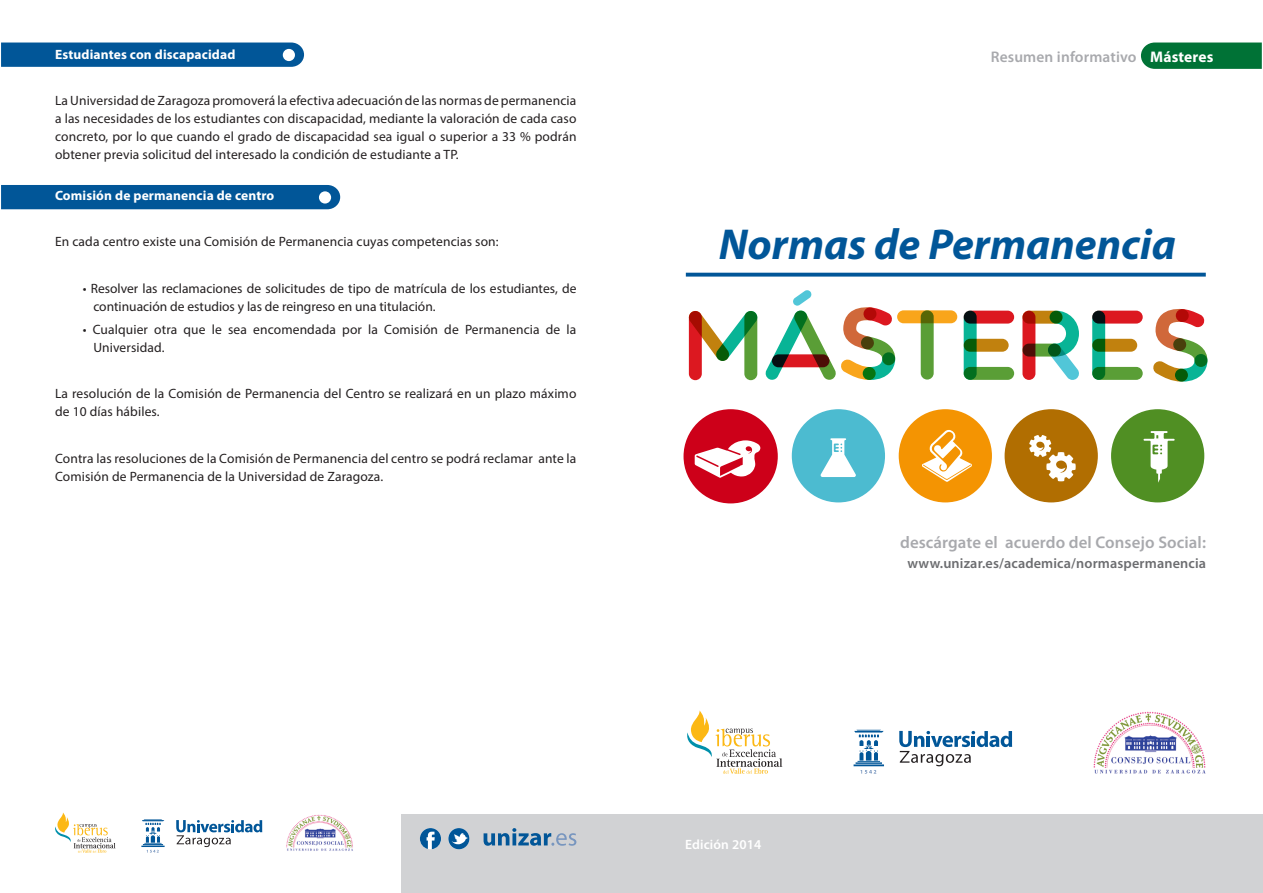
<style>
.page{position:relative;width:1263px;height:893px;background:#fff}
.page>*{position:absolute;margin:0;border:0;box-sizing:border-box;transform-origin:0 0}
.titulo{font:italic 700 43.5px "Myriad Pro";color:#015698}
.cursoacademico{font:600 16.8px "Myriad Pro";letter-spacing:.005em;color:#a8a9ad}
.cursoacademico-2{font:600 15.45px "Myriad Pro";letter-spacing:.01em;color:#a8a9ad}
.cursoacademico-3{font:600 14.25px "Myriad Pro";letter-spacing:.01em;color:#6c6d70}
.cursoacademico-4{font:13.5px/18px "Myriad Pro";letter-spacing:.01em;color:#231f20}
.cursoacademico-5{font:700 13.5px "Myriad Pro";letter-spacing:.01em;color:#fff}
.cursoacademico-6{font:600 13.5px "Myriad Pro";letter-spacing:.01em;color:#fff}
.s1{font-weight:700;color:#fff}
</style>
<div class="page">
<svg style="left:1px;top:43px;width:303px;height:24px;background:#085b9b"></svg>
<div style="left:1px;top:185px;width:339px;height:24px;background:#015698"></div>
<svg style="left:55px;top:812px;width:61px;height:41px"></svg>
<svg style="left:176px;top:820px;width:86px;height:27px"></svg>
<svg style="left:141px;top:819px;width:24px;height:34px"></svg>
<img style="left:286px;top:814px;width:67px;height:37px">
<div style="left:401px;top:814px;width:247px;height:79px;background:#d1d2d4"></div>
<svg style="left:484px;top:828px;width:92px;height:18px"></svg>
<svg style="left:420px;top:828px;width:21px;height:21px"></svg>
<svg style="left:448px;top:828px;width:21px;height:21px"></svg>
<svg style="left:689px;top:311px;width:69px;height:50px"></svg>
<svg style="left:744px;top:311px;width:13px;height:69px"></svg>
<svg style="left:689px;top:311px;width:13px;height:69px"></svg>
<div style="left:921px;top:310px;width:13px;height:70px;background:#5a9e36;border-radius:6px"></div>
<svg style="left:897px;top:310px;width:60px;height:13px"></svg>
<svg style="left:765px;top:290px;width:130px;height:90px"></svg>
<div style="left:964px;top:311px;width:13px;height:69px;background:#08b496;border-radius:6px"></div>
<svg style="left:964px;top:311px;width:50px;height:13px"></svg>
<svg style="left:964px;top:367px;width:50px;height:13px"></svg>
<svg style="left:964px;top:339px;width:45px;height:13px"></svg>
<div style="left:1092px;top:311px;width:13px;height:69px;background:#08b496;border-radius:6px"></div>
<svg style="left:1092px;top:311px;width:51px;height:13px"></svg>
<svg style="left:1092px;top:367px;width:51px;height:13px"></svg>
<svg style="left:1092px;top:339px;width:45px;height:13px"></svg>
<svg style="left:1153px;top:309px;width:54px;height:73px"></svg>
<div style="left:1022px;top:311px;width:13px;height:69px;background:#dc1820;border-radius:6px"></div>
<svg style="left:1022px;top:344px;width:39px;height:13px"></svg>
<svg style="left:1022px;top:311px;width:40px;height:13px"></svg>
<svg style="left:1048px;top:311px;width:31px;height:69px"></svg>
<svg style="left:1141px;top:43px;width:121px;height:26px;background:#07763b"></svg>
<div style="left:632px;top:814px;width:631px;height:79px;background:#d1d2d4"></div>
<svg style="left:687px;top:710px;width:95px;height:64px"></svg>
<svg style="left:899px;top:731px;width:113px;height:35px"></svg>
<svg style="left:853px;top:730px;width:31px;height:44px"></svg>
<svg style="left:686px;top:273px;width:520px;height:4px;background:#1b67a2"></svg>
<img style="left:1093px;top:711px;width:113px;height:63px">
<div style="left:792px;top:409px;width:93px;height:93px;background:#4cbbd0;border-radius:50%"></div>
<div style="left:899px;top:409px;width:93px;height:93px;background:#f49402;border-radius:50%"></div>
<div style="left:1004px;top:409px;width:94px;height:93px;background:#b16e01;border-radius:50%"></div>
<div style="left:1111px;top:409px;width:93px;height:93px;background:#508f23;border-radius:50%"></div>
<svg style="left:922px;top:429px;width:50px;height:53px"></svg>
<svg style="left:821px;top:438px;width:35px;height:39px"></svg>
<svg style="left:1143px;top:431px;width:31px;height:52px"></svg>
<svg style="left:1029px;top:435px;width:47px;height:46px"></svg>
<div style="left:683px;top:409px;width:95px;height:94px;background:#cd0019;border-radius:50%"></div>
<svg style="left:695px;top:440px;width:65px;height:38px"></svg>
<p class="cursoacademico-5" style="left:55px;top:46px;width:182px">Estudiantes con discapacidad</p>
<p class="cursoacademico-4" style="left:55px;top:92px;width:523px;text-align:justify">La Universidad de Zaragoza promoverá la efectiva adecuación de las normas de permanencia a las necesidades de los estudiantes con discapacidad, mediante la valoración de cada caso concreto, por lo que cuando el grado de discapacidad sea igual o superior a 33 % podrán obtener previa solicitud del interesado la condición de estudiante a TP.</p>
<p class="cursoacademico-5" style="left:55px;top:187px;width:221px">Comisión de permanencia de centro</p>
<p class="cursoacademico-4" style="left:55px;top:233px;width:445px">En cada centro existe una Comisión de Permanencia cuyas competencias son:</p>
<p class="cursoacademico-4" style="left:93px;top:279px;width:485px;text-indent:-11px">• Resolver las reclamaciones de solicitudes de tipo de matrícula de los estudiantes, de continuación de estudios y las de reingreso en una titulación.</p>
<p class="cursoacademico-4" style="left:93px;top:320px;width:485px;text-indent:-11px">• Cualquier otra que le sea encomendada por la Comisión de Permanencia de la<br>Universidad.</p>
<p class="cursoacademico-4" style="left:55px;top:385px;width:523px">La resolución de la Comisión de Permanencia del Centro se realizará en un plazo máximo de 10 días hábiles.</p>
<p class="cursoacademico-4" style="left:55px;top:449px;width:523px">Contra las resoluciones de la Comisión de Permanencia del centro se podrá reclamar ante la<br>Comisión de Permanencia de la Universidad de Zaragoza.</p>
<p class="cursoacademico-2" style="left:991px;top:47px;width:224px">Resumen informativo <span class="s1">Másteres</span></p>
<p class="titulo" style="left:719px;top:216px;width:459px">Normas de Permanencia</p>
<p class="cursoacademico-6" style="left:685px;top:836px;width:78px">Edición 2014</p>
<p class="cursoacademico" style="left:900px;top:532px;width:307px">descárgate el acuerdo del Consejo Social:</p>
<p class="cursoacademico-3" style="left:907px;top:554px;width:300px">www.unizar.es/academica/normaspermanencia</p>
</div>
